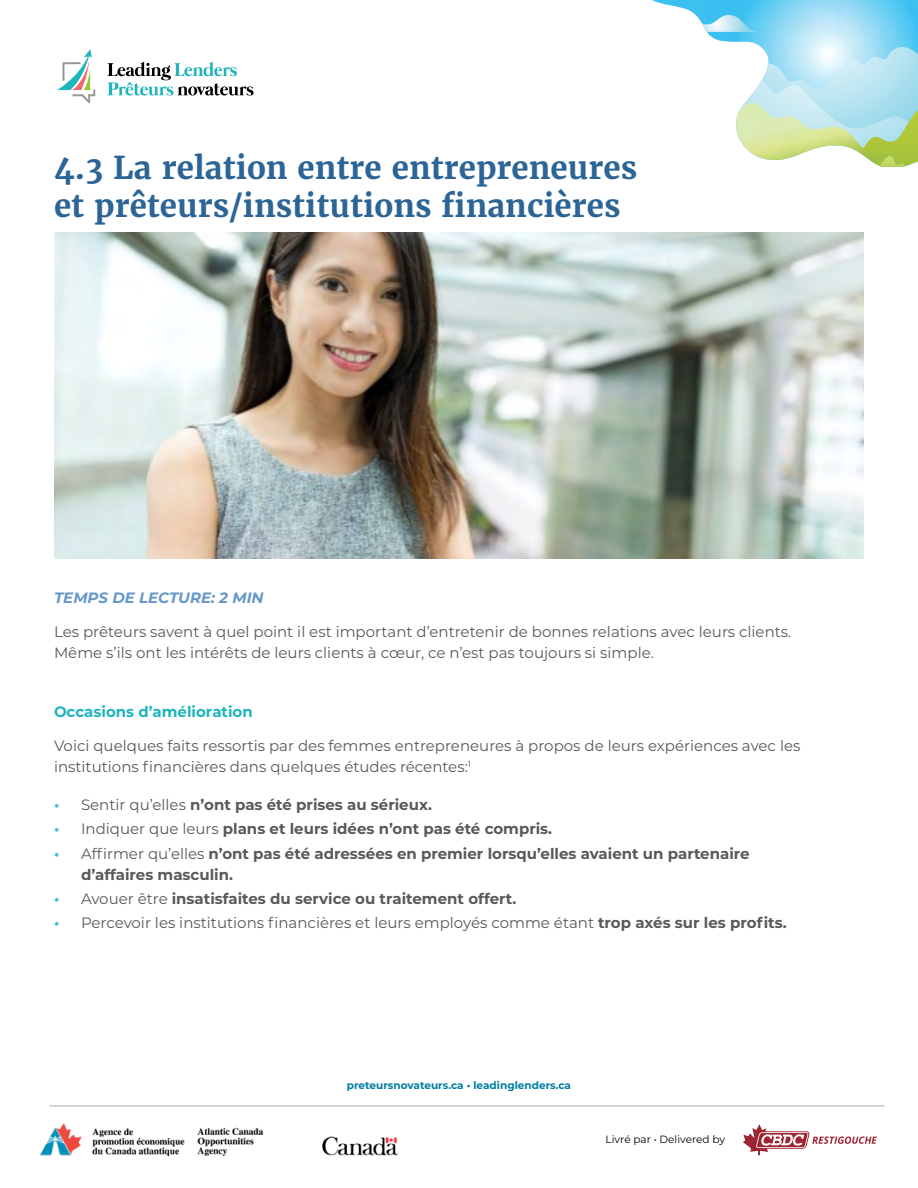
<style>
.page{position:relative;width:918px;height:1188px;background:#fff}
.page>*{position:absolute;margin:0;border:0;box-sizing:border-box;transform-origin:0 0}
.t1{font:700 31.35px/37.7px "Merriweather";color:#2c6595}
.t2{font:15px/21px "Montserrat";color:#58595b}
.t3{font:700 15px/21px "Montserrat";color:#58595b}
.t4{font:700 15px "Montserrat";color:#1eb5bd}
.t5{font:italic 700 15px "Montserrat";color:#6698c7}
.t6{font:700 10.5px "Montserrat";color:#007da3}
.t7{font:10.5px "Montserrat";color:#000}
.s1{color:#4bc4ca}
.s2{font-weight:400}
.s3{font-weight:700;color:#4bc4ca}
.s4{font-weight:700}
</style>
<div class="page">
<img style="left:40px;top:1123px;width:357px;height:33px">
<img style="left:652px;top:0;width:266px;height:47px">
<img style="left:761px;top:47px;width:157px;height:33px">
<img style="left:745px;top:80px;width:173px;height:29px">
<img style="left:910px;top:109px;width:8px;height:56px">
<img style="left:736px;top:103px;width:174px;height:63px">
<svg style="left:910px;top:158px;width:8px;height:6px"></svg>
<img style="left:880px;top:156px;width:25px;height:11px">
<img style="left:703px;top:15px;width:55px;height:17px">
<svg style="left:57px;top:49px;width:38px;height:54px"></svg>
<svg style="left:107px;top:62px;width:147px;height:34px"></svg>
<svg style="left:743px;top:1124px;width:134px;height:31px"></svg>
<hr style="left:49px;top:1106px;width:836px;height:1px;background:#a7a9ac">
<img style="left:54px;top:232px;width:810px;height:326px">
<h1 class="t1" style="left:54px;top:149px;width:585px">4.3 La relation entre entrepreneures et prêteurs/institutions financières</h1>
<p class="t5" style="left:54px;top:587px;width:211px">TEMPS DE LECTURE: 2 MIN</p>
<p class="t2" style="left:54px;top:621px;width:739px">Les prêteurs savent à quel point il est important d’entretenir de bonnes relations avec leurs clients.<br>Même s’ils ont les intérêts de leurs clients à cœur, ce n’est pas toujours si simple.</p>
<p class="t4" style="left:54px;top:701px;width:200px">Occasions d’amélioration</p>
<p class="t2" style="left:54px;top:735px;width:748px">Voici quelques faits ressortis par des femmes entrepreneures à propos de leurs expériences avec les institutions financières dans quelques études récentes:<sup>1</sup></p>
<p class="t3" style="left:54px;top:793px;width:379px"><span class="s1">•</span> <span class="s2">Sentir qu’elles</span> n’ont pas été prises au sérieux.</p>
<p class="t3" style="left:54px;top:818px;width:500px"><span class="s1">•</span> <span class="s2">Indiquer que leurs</span> plans et leurs idées n’ont pas été compris.</p>
<p class="t3" style="left:81px;top:842px;width:670px;text-indent:-27px"><span class="s1">•</span> <span class="s2">Affirmer qu’elles</span> n’ont pas été adressées en premier lorsqu’elles avaient un partenaire d’affaires masculin.</p>
<p class="t3" style="left:54px;top:887px;width:464px"><span class="s1">•</span> <span class="s2">Avouer être</span> insatisfaites du service ou traitement offert.</p>
<p class="t2" style="left:54px;top:912px;width:734px"><span class="s3">•</span> Percevoir les institutions financières et leurs employés comme étant <span class="s4">trop axés sur les profits.</span></p>
<p class="t6" style="left:347px;top:1077px;width:226px">preteursnovateurs.ca • leadinglenders.ca</p>
<p class="t7" style="left:606px;top:1132px;width:121px">Livré par • Delivered by</p>
</div>
